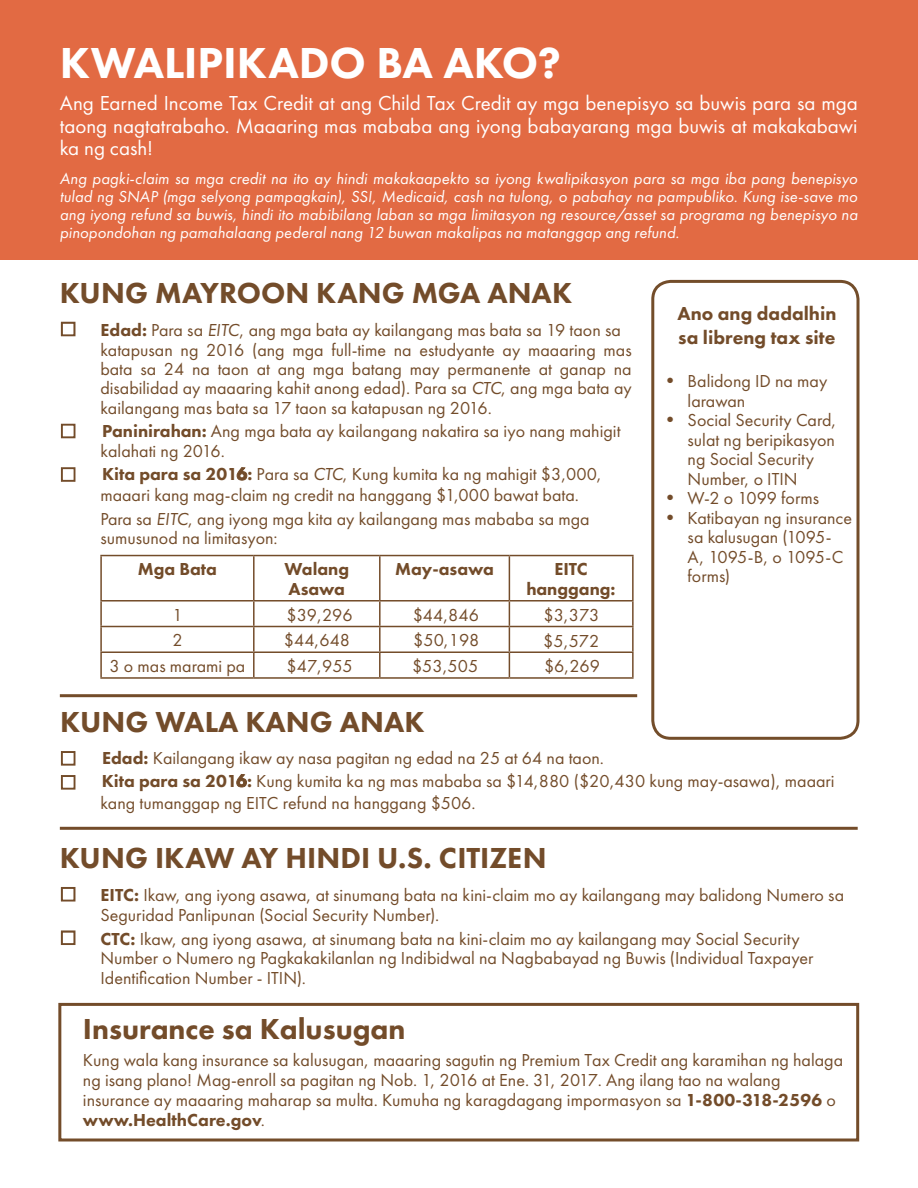
<style>
.page{position:relative;width:918px;height:1188px;background:#fff}
.page>*{position:absolute;margin:0;border:0;box-sizing:border-box;transform-origin:0 0}
.t1{font:800 45px "Futura PT";color:#fff}
.t2{font:800 30px "Futura PT";color:#734c2a}
.t3{font:21px/22.5px "Futura PT";color:#fff;text-align:justify}
.t4{font:800 19.5px/23.4px "Futura PT";color:#734c2a}
.t5{font:18px/19.5px "Futura PT";color:#734c2a}
.t6{font:800 18px/19.5px "Futura PT";color:#734c2a}
.t7{font:italic 16.5px/18px "Futura PT";letter-spacing:.005em;color:#fff;text-align:justify}
.s1{font-weight:800}
.s2{font-style:italic}
.s3{font-size:19.5px}
</style>
<div class="page">
<div style="left:0;top:0;width:918px;height:259px;background:#e26a43"></div>
<svg style="left:61px;top:423px;width:15px;height:16px"></svg>
<svg style="left:61px;top:467px;width:15px;height:15px"></svg>
<hr style="left:100px;top:555px;width:154px;height:1px;background:#734c2a">
<hr style="left:100px;top:556px;width:2px;height:44px;background:#734c2a">
<hr style="left:254px;top:555px;width:126px;height:1px;background:#734c2a">
<hr style="left:253px;top:556px;width:2px;height:44px;background:#734c2a">
<hr style="left:380px;top:555px;width:129px;height:1px;background:#734c2a">
<hr style="left:379px;top:556px;width:2px;height:44px;background:#734c2a">
<hr style="left:509px;top:555px;width:125px;height:1px;background:#734c2a">
<hr style="left:509px;top:556px;width:1px;height:44px;background:#734c2a">
<hr style="left:632px;top:556px;width:2px;height:44px;background:#734c2a">
<hr style="left:100px;top:600px;width:154px;height:2px;background:#734c2a">
<hr style="left:100px;top:602px;width:2px;height:24px;background:#734c2a">
<hr style="left:254px;top:600px;width:126px;height:2px;background:#734c2a">
<hr style="left:253px;top:602px;width:2px;height:24px;background:#734c2a">
<hr style="left:380px;top:600px;width:129px;height:2px;background:#734c2a">
<hr style="left:379px;top:602px;width:2px;height:24px;background:#734c2a">
<hr style="left:509px;top:600px;width:125px;height:2px;background:#734c2a">
<hr style="left:632px;top:602px;width:2px;height:24px;background:#734c2a">
<hr style="left:100px;top:626px;width:154px;height:1px;background:#734c2a">
<hr style="left:100px;top:627px;width:2px;height:24px;background:#734c2a">
<hr style="left:254px;top:626px;width:126px;height:1px;background:#734c2a">
<hr style="left:253px;top:627px;width:2px;height:24px;background:#734c2a">
<hr style="left:380px;top:626px;width:129px;height:1px;background:#734c2a">
<hr style="left:379px;top:627px;width:2px;height:24px;background:#734c2a">
<hr style="left:509px;top:626px;width:125px;height:1px;background:#734c2a">
<hr style="left:632px;top:627px;width:2px;height:24px;background:#734c2a">
<hr style="left:100px;top:651px;width:154px;height:2px;background:#734c2a">
<hr style="left:100px;top:653px;width:2px;height:24px;background:#734c2a">
<hr style="left:254px;top:651px;width:126px;height:2px;background:#734c2a">
<hr style="left:253px;top:653px;width:2px;height:24px;background:#734c2a">
<hr style="left:380px;top:651px;width:129px;height:2px;background:#734c2a">
<hr style="left:379px;top:653px;width:2px;height:24px;background:#734c2a">
<hr style="left:509px;top:651px;width:125px;height:2px;background:#734c2a">
<svg style="left:509px;top:602px;width:1px;height:75px"></svg>
<hr style="left:632px;top:653px;width:2px;height:24px;background:#734c2a">
<hr style="left:100px;top:677px;width:154px;height:2px;background:#734c2a">
<hr style="left:254px;top:677px;width:126px;height:2px;background:#734c2a">
<hr style="left:380px;top:677px;width:129px;height:2px;background:#734c2a">
<hr style="left:509px;top:677px;width:125px;height:2px;background:#734c2a">
<svg style="left:61px;top:751px;width:15px;height:15px"></svg>
<svg style="left:61px;top:775px;width:15px;height:15px"></svg>
<hr style="left:60px;top:694px;width:577px;height:3px;background:#734c2a">
<hr style="left:60px;top:827px;width:798px;height:3px;background:#734c2a">
<div style="left:58px;top:1003px;width:801px;height:139px;border:3px solid #734c2a"></div>
<div style="left:651px;top:280px;width:209px;height:460px;border:3px solid #734d2a;border-radius:18px"></div>
<svg style="left:61px;top:321px;width:15px;height:16px"></svg>
<svg style="left:61px;top:887px;width:15px;height:15px"></svg>
<svg style="left:61px;top:930px;width:15px;height:15px"></svg>
<h1 class="t1" style="left:60px;top:35px;width:503px">KWALIPIKADO BA AKO?</h1>
<p class="t3" style="left:60px;top:92px;width:799px">Ang Earned Income Tax Credit at ang Child Tax Credit ay mga benepisyo sa buwis para sa mga taong nagtatrabaho. Maaaring mas mababa ang iyong babayarang mga buwis at makakabawi ka ng cash!</p>
<p class="t7" style="left:60px;top:169px;width:799px">Ang pagki-claim sa mga credit na ito ay hindi makakaapekto sa iyong kwalipikasyon para sa mga iba pang benepisyo tulad ng SNAP (mga selyong pampagkain), SSI, Medicaid, cash na tulong, o pabahay na pampubliko. Kung ise-save mo ang iyong refund sa buwis, hindi ito mabibilang laban sa mga limitasyon ng resource/asset sa programa ng benepisyo na pinopondohan ng pamahalaang pederal nang 12 buwan makalipas na matanggap ang refund.</p>
<h2 class="t2" style="left:60px;top:274px;width:514px">KUNG MAYROON KANG MGA ANAK</h2>
<p class="t5" style="left:100px;top:320px;width:533px"><span class="s1">Edad:</span> Para sa <span class="s2">EITC</span>, ang mga bata ay kailangang mas bata sa 19 taon sa katapusan ng 2016 (ang mga full-time na estudyante ay maaaring mas bata sa 24 na taon at ang mga batang may permanente at ganap na disabilidad ay maaaring kahit anong edad). Para sa <span class="s2">CTC</span>, ang mga bata ay kailangang mas bata sa 17 taon sa katapusan ng 2016.</p>
<p class="t5" style="left:101px;top:421px;width:521px"><span class="s1">Paninirahan:</span> Ang mga bata ay kailangang nakatira sa iyo nang mahigit kalahati ng 2016.</p>
<p class="t5" style="left:100px;top:463px;width:503px;line-height:20.9px"><span class="s1">Kita para sa 2016:</span> Para sa <span class="s2">CTC</span>, Kung kumita ka ng mahigit $3,000, maaari kang mag-claim ng credit na hanggang $1,000 bawat bata.</p>
<p class="t5" style="left:100px;top:509px;width:491px">Para sa <span class="s2">EITC</span>, ang iyong mga kita ay kailangang mas mababa sa mga sumusunod na limitasyon:</p>
<p class="t6" style="left:138px;top:559px;width:81px">Mga Bata</p>
<p class="t6" style="left:284px;top:559px;width:66px">Walang<br>Asawa</p>
<p class="t6" style="left:395px;top:559px;width:100px">May-asawa</p>
<p class="t6" style="left:527px;top:559px;width:90px;text-align:center">EITC hanggang:</p>
<p class="t5" style="left:172px;top:605px;width:12px">1</p>
<p class="t5" style="left:286px;top:605px;width:68px">$39,296</p>
<p class="t5" style="left:413px;top:605px;width:68px">$44,846</p>
<p class="t5" style="left:543px;top:605px;width:58px">$3,373</p>
<p class="t5" style="left:172px;top:630px;width:12px">2</p>
<p class="t5" style="left:284px;top:631px;width:68px">$44,648</p>
<p class="t5" style="left:413px;top:631px;width:68px">$50,198</p>
<p class="t5" style="left:543px;top:631px;width:58px">$5,572</p>
<p class="t5" style="left:110px;top:656px;width:137px">3 o mas marami pa</p>
<p class="t5" style="left:287px;top:656px;width:68px">$47,955</p>
<p class="t5" style="left:412px;top:656px;width:68px">$53,505</p>
<p class="t5" style="left:544px;top:656px;width:58px">$6,269</p>
<h2 class="t2" style="left:60px;top:703px;width:366px">KUNG WALA KANG ANAK</h2>
<p class="t5" style="left:100px;top:746px;width:736px;line-height:22.6px"><span class="s1">Edad:</span> Kailangang ikaw ay nasa pagitan ng edad na 25 at 64 na taon.<br><span class="s1">Kita para sa 2016:</span> Kung kumita ka ng mas mababa sa $14,880 ($20,430 kung may-asawa), maaari kang tumanggap ng EITC refund na hanggang $506.</p>
<h2 class="t2" style="left:60px;top:839px;width:488px">KUNG IKAW AY HINDI U.S. CITIZEN</h2>
<p class="t5" style="left:100px;top:885px;width:745px"><span class="s1">EITC:</span> Ikaw, ang iyong asawa, at sinumang bata na kini-claim mo ay kailangang may balidong Numero sa<br>Seguridad Panlipunan (Social Security Number).</p>
<p class="t5" style="left:100px;top:929px;width:715px"><span class="s1">CTC:</span> Ikaw, ang iyong asawa, at sinumang bata na kini-claim mo ay kailangang may Social Security<br>Number o Numero ng Pagkakakilanlan ng Indibidwal na Nagbabayad ng Buwis (Individual Taxpayer<br>Identification Number - ITIN).</p>
<p class="t4" style="left:677px;top:302px;width:161px">Ano ang dadalhin sa libreng tax site</p>
<p class="t5" style="left:688px;top:371px;width:141px;text-indent:-27px"><span class="s3">•</span> Balidong ID na may larawan</p>
<p class="t5" style="left:688px;top:410px;width:150px;text-indent:-27px"><span class="s3">•</span> Social Security Card, sulat ng beripikasyon ng Social Security<br>Number, o ITIN</p>
<p class="t5" style="left:661px;top:488px;width:160px"><span class="s3">•</span> W-2 o 1099 forms</p>
<p class="t5" style="left:688px;top:508px;width:166px;text-indent:-27px"><span class="s3">•</span> Katibayan ng insurance sa kalusugan (1095-<br>A, 1095-B, o 1095-C forms)</p>
<h2 class="t2" style="left:83px;top:1011px;width:324px">Insurance sa Kalusugan</h2>
<p class="t5" style="left:83px;top:1051px;width:762px">Kung wala kang insurance sa kalusugan, maaaring sagutin ng Premium Tax Credit ang karamihan ng halaga ng isang plano! Mag-enroll sa pagitan ng Nob. 1, 2016 at Ene. 31, 2017. Ang ilang tao na walang insurance ay maaaring maharap sa multa. Kumuha ng karagdagang impormasyon sa <span class="s1">1-800-318-2596</span> o <span class="s1">www.HealthCare.gov</span>.</p>
</div>
